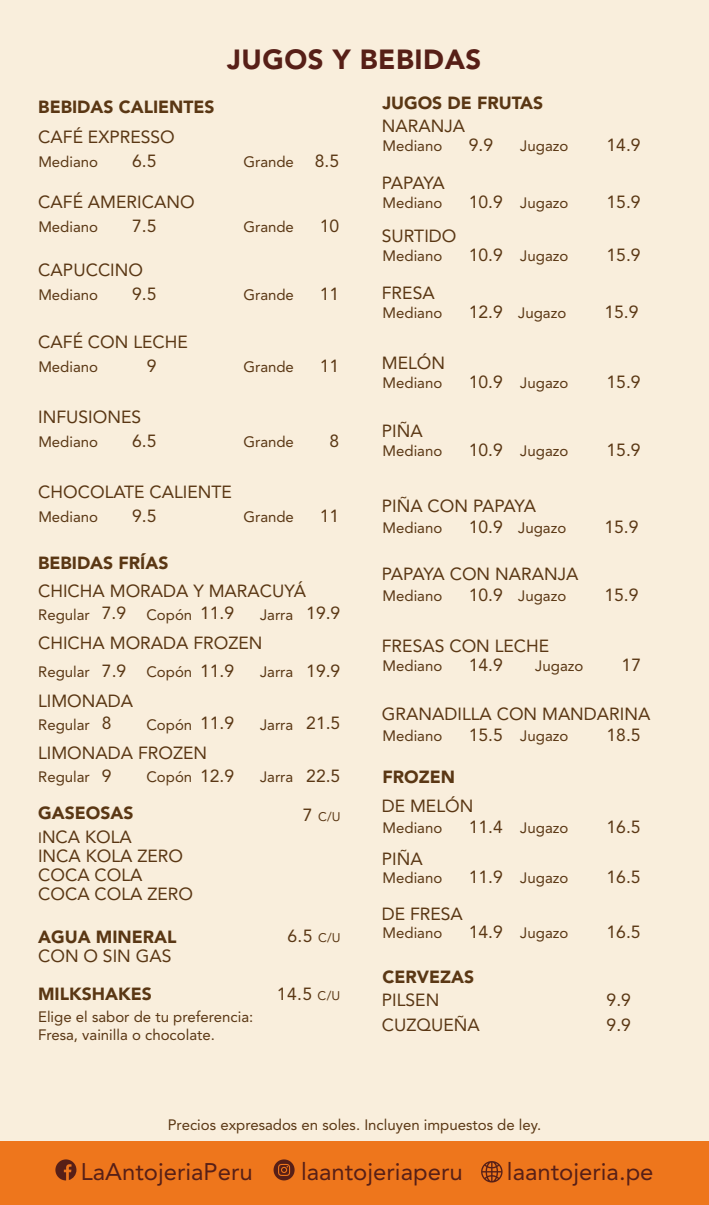
<style>
.page{position:relative;width:709px;height:1205px;background:#f9eedc}
.page>*{position:absolute;margin:0;border:0;box-sizing:border-box;transform-origin:0 0}
.t1{font:900 27.5px "Avenir LT Std";letter-spacing:.02em;color:#571f17}
.t2{font:24px "Avenir LT Std";color:#571f17}
.t3{font:17.5px/19.2px "Avenir LT Std";color:#5a3714}
.t4{font:900 17.5px "Avenir LT Std";color:#5a3714}
.t5{font:15px/18px "Avenir LT Std";color:#5a3714}
.t6{font:12.5px "Avenir LT Std";color:#5a3714}
.s1{font-size:17.5px}
.s2{font-size:15px}
.s3{font-size:12.5px}
</style>
<div class="page">
<div style="left:0;top:1141px;width:709px;height:64px;background:#ee761c"></div>
<svg style="left:55px;top:1159px;width:21px;height:21px"></svg>
<svg style="left:273px;top:1159px;width:21px;height:21px"></svg>
<svg style="left:481px;top:1161px;width:21px;height:21px"></svg>
<p class="t4" style="left:38px;top:96px;width:178px">BEBIDAS CALIENTES</p>
<h1 class="t1" style="left:227px;top:43px;width:256px">JUGOS Y BEBIDAS</h1>
<p class="t4" style="left:382px;top:92px;width:162px">JUGOS DE FRUTAS</p>
<p class="t3" style="left:38px;top:128px;width:138px">CAFÉ EXPRESSO</p>
<p class="t5" style="left:38px;top:153px;width:61px">Mediano</p>
<p class="t3" style="left:132px;top:152px;width:26px">6.5</p>
<p class="t5" style="left:243px;top:153px;width:97px">Grande <span class="s1">8.5</span></p>
<p class="t3" style="left:38px;top:193px;width:158px">CAFÉ AMERICANO</p>
<p class="t5" style="left:38px;top:218px;width:61px">Mediano</p>
<p class="t3" style="left:132px;top:217px;width:26px">7.5</p>
<p class="t5" style="left:243px;top:218px;width:52px">Grande</p>
<p class="t3" style="left:320px;top:217px;width:21px">10</p>
<p class="t3" style="left:38px;top:260px;width:106px">CAPUCCINO</p>
<p class="t5" style="left:38px;top:286px;width:61px">Mediano</p>
<p class="t3" style="left:132px;top:284px;width:26px">9.5</p>
<p class="t5" style="left:243px;top:286px;width:52px">Grande</p>
<p class="t3" style="left:320px;top:284px;width:21px">11</p>
<p class="t3" style="left:38px;top:333px;width:151px">CAFÉ CON LECHE</p>
<p class="t5" style="left:38px;top:358px;width:61px">Mediano</p>
<p class="t3" style="left:147px;top:357px;width:11px">9</p>
<p class="t5" style="left:243px;top:358px;width:52px">Grande</p>
<p class="t3" style="left:320px;top:357px;width:21px">11</p>
<p class="t3" style="left:38px;top:408px;width:104px">INFUSIONES</p>
<p class="t5" style="left:38px;top:433px;width:61px">Mediano</p>
<p class="t3" style="left:132px;top:432px;width:26px">6.5</p>
<p class="t5" style="left:243px;top:433px;width:52px">Grande</p>
<p class="t3" style="left:329px;top:432px;width:11px">8</p>
<p class="t3" style="left:38px;top:483px;width:195px">CHOCOLATE CALIENTE</p>
<p class="t5" style="left:38px;top:508px;width:61px">Mediano</p>
<p class="t3" style="left:132px;top:507px;width:26px">9.5</p>
<p class="t5" style="left:243px;top:508px;width:52px">Grande</p>
<p class="t3" style="left:320px;top:507px;width:21px">11</p>
<p class="t4" style="left:38px;top:552px;width:132px">BEBIDAS FRÍAS</p>
<p class="t3" style="left:38px;top:581px;width:269px">CHICHA MORADA Y MARACUYÁ</p>
<p class="t5" style="left:38px;top:606px;width:197px">Regular <span class="s1">7.9</span> Copón <span class="s1">11.9</span></p>
<p class="t5" style="left:260px;top:606px;width:82px">Jarra <span class="s1">19.9</span></p>
<p class="t3" style="left:38px;top:633px;width:226px">CHICHA MORADA FROZEN</p>
<p class="t5" style="left:38px;top:663px;width:197px">Regular <span class="s1">7.9</span> Copón <span class="s1">11.9</span></p>
<p class="t5" style="left:260px;top:663px;width:82px">Jarra <span class="s1">19.9</span></p>
<p class="t3" style="left:38px;top:691px;width:96px">LIMONADA</p>
<p class="t5" style="left:38px;top:716px;width:75px">Regular <span class="s1">8</span></p>
<p class="t5" style="left:146px;top:716px;width:89px">Copón <span class="s1">11.9</span></p>
<p class="t5" style="left:260px;top:716px;width:82px">Jarra <span class="s1">21.5</span></p>
<p class="t3" style="left:38px;top:743px;width:170px">LIMONADA FROZEN</p>
<p class="t5" style="left:38px;top:768px;width:75px">Regular <span class="s1">9</span></p>
<p class="t5" style="left:146px;top:768px;width:89px">Copón <span class="s1">12.9</span></p>
<p class="t5" style="left:260px;top:768px;width:82px">Jarra <span class="s1">22.5</span></p>
<p class="t4" style="left:38px;top:802px;width:97px">GASEOSAS</p>
<p class="t6" style="left:303px;top:809px;width:40px"><span class="s1">7</span> C/U</p>
<p class="t3" style="left:38px;top:827px;width:156px"><span class="s2">I</span>NCA KOLA<br>INCA KOLA ZERO<br>COCA COLA<br>COCA COLA ZERO</p>
<p class="t4" style="left:38px;top:926px;width:140px">AGUA MINERAL</p>
<p class="t3" style="left:38px;top:947px;width:135px">CON O SIN GAS</p>
<p class="t3" style="left:287px;top:926px;width:55px">6.5 <span class="s3">C/U</span></p>
<p class="t4" style="left:38px;top:984px;width:115px">MILKSHAKES</p>
<p class="t3" style="left:277px;top:985px;width:65px">14.5 <span class="s3">C/U</span></p>
<p class="t5" style="left:38px;top:1008px;width:217px">Elige el sabor de tu preferencia:<br>Fresa, vainilla o chocolate.</p>
<p class="t3" style="left:382px;top:116px;width:85px">NARANJA</p>
<p class="t5" style="left:382px;top:136px;width:61px">Mediano</p>
<p class="t3" style="left:469px;top:135px;width:26px">9.9</p>
<p class="t5" style="left:520px;top:136px;width:50px">Jugazo</p>
<p class="t3" style="left:606px;top:135px;width:36px">14.9</p>
<p class="t3" style="left:382px;top:174px;width:64px">PAPAYA</p>
<p class="t5" style="left:382px;top:194px;width:61px">Mediano</p>
<p class="t5" style="left:469px;top:194px;width:101px"><span class="s1">10.9</span> Jugazo</p>
<p class="t3" style="left:606px;top:192px;width:36px">15.9</p>
<p class="t3" style="left:382px;top:226px;width:76px">SURTIDO</p>
<p class="t5" style="left:382px;top:246px;width:61px">Mediano</p>
<p class="t5" style="left:469px;top:246px;width:101px"><span class="s1">10.9</span> Jugazo</p>
<p class="t3" style="left:606px;top:245px;width:36px">15.9</p>
<p class="t3" style="left:382px;top:284px;width:54px">FRESA</p>
<p class="t5" style="left:382px;top:304px;width:61px">Mediano</p>
<p class="t5" style="left:469px;top:304px;width:99px"><span class="s1">12.9</span> Jugazo</p>
<p class="t3" style="left:604px;top:302px;width:36px">15.9</p>
<p class="t3" style="left:382px;top:354px;width:65px">MELÓN</p>
<p class="t5" style="left:382px;top:374px;width:61px">Mediano</p>
<p class="t5" style="left:469px;top:374px;width:101px"><span class="s1">10.9</span> Jugazo</p>
<p class="t3" style="left:606px;top:372px;width:36px">15.9</p>
<p class="t3" style="left:382px;top:421px;width:42px">PIÑA</p>
<p class="t5" style="left:382px;top:441px;width:61px">Mediano</p>
<p class="t5" style="left:469px;top:441px;width:101px"><span class="s1">10.9</span> Jugazo</p>
<p class="t3" style="left:606px;top:440px;width:36px">15.9</p>
<p class="t3" style="left:382px;top:496px;width:156px">PIÑA CON PAPAYA</p>
<p class="t5" style="left:382px;top:519px;width:61px">Mediano</p>
<p class="t5" style="left:469px;top:519px;width:99px"><span class="s1">10.9</span> Jugazo</p>
<p class="t3" style="left:604px;top:517px;width:36px">15.9</p>
<p class="t3" style="left:382px;top:564px;width:198px">PAPAYA CON NARANJA</p>
<p class="t5" style="left:382px;top:586px;width:61px">Mediano</p>
<p class="t5" style="left:469px;top:586px;width:99px"><span class="s1">10.9</span> Jugazo</p>
<p class="t3" style="left:604px;top:585px;width:36px">15.9</p>
<p class="t3" style="left:382px;top:636px;width:169px">FRESAS CON LECHE</p>
<p class="t5" style="left:382px;top:656px;width:61px">Mediano</p>
<p class="t3" style="left:469px;top:655px;width:36px">14.9</p>
<p class="t5" style="left:535px;top:656px;width:50px">Jugazo</p>
<p class="t3" style="left:621px;top:655px;width:21px">17</p>
<p class="t3" style="left:382px;top:704px;width:270px">GRANADILLA CON MANDARINA</p>
<p class="t5" style="left:382px;top:726px;width:61px">Mediano</p>
<p class="t5" style="left:469px;top:726px;width:101px"><span class="s1">15.5</span> Jugazo</p>
<p class="t3" style="left:606px;top:725px;width:36px">18.5</p>
<p class="t4" style="left:382px;top:766px;width:74px">FROZEN</p>
<p class="t3" style="left:382px;top:796px;width:93px">DE MELÓN</p>
<p class="t5" style="left:382px;top:819px;width:61px">Mediano</p>
<p class="t5" style="left:469px;top:819px;width:101px"><span class="s1">11.4</span> Jugazo</p>
<p class="t3" style="left:606px;top:817px;width:36px">16.5</p>
<p class="t3" style="left:382px;top:849px;width:42px">PIÑA</p>
<p class="t5" style="left:382px;top:869px;width:61px">Mediano</p>
<p class="t5" style="left:469px;top:869px;width:101px"><span class="s1">11.9</span> Jugazo</p>
<p class="t3" style="left:606px;top:867px;width:36px">16.5</p>
<p class="t3" style="left:382px;top:904px;width:83px">DE FRESA</p>
<p class="t5" style="left:382px;top:924px;width:61px">Mediano</p>
<p class="t5" style="left:469px;top:924px;width:101px"><span class="s1">14.9</span> Jugazo</p>
<p class="t3" style="left:606px;top:922px;width:36px">16.5</p>
<p class="t4" style="left:382px;top:966px;width:93px">CERVEZAS</p>
<p class="t3" style="left:382px;top:990px;width:59px">PILSEN</p>
<p class="t3" style="left:606px;top:990px;width:26px">9.9</p>
<p class="t3" style="left:382px;top:1015px;width:99px">CUZQUEÑA</p>
<p class="t3" style="left:606px;top:1015px;width:26px">9.9</p>
<p class="t5" style="left:168px;top:1115px;width:375px">Precios expresados en soles. Incluyen impuestos de ley.</p>
<h2 class="t2" style="left:81px;top:1158px;width:173px">LaAntojeriaPeru</h2>
<h2 class="t2" style="left:301px;top:1158px;width:163px">laantojeriaperu</h2>
<h2 class="t2" style="left:507px;top:1158px;width:148px">laantojeria.pe</h2>
</div>
